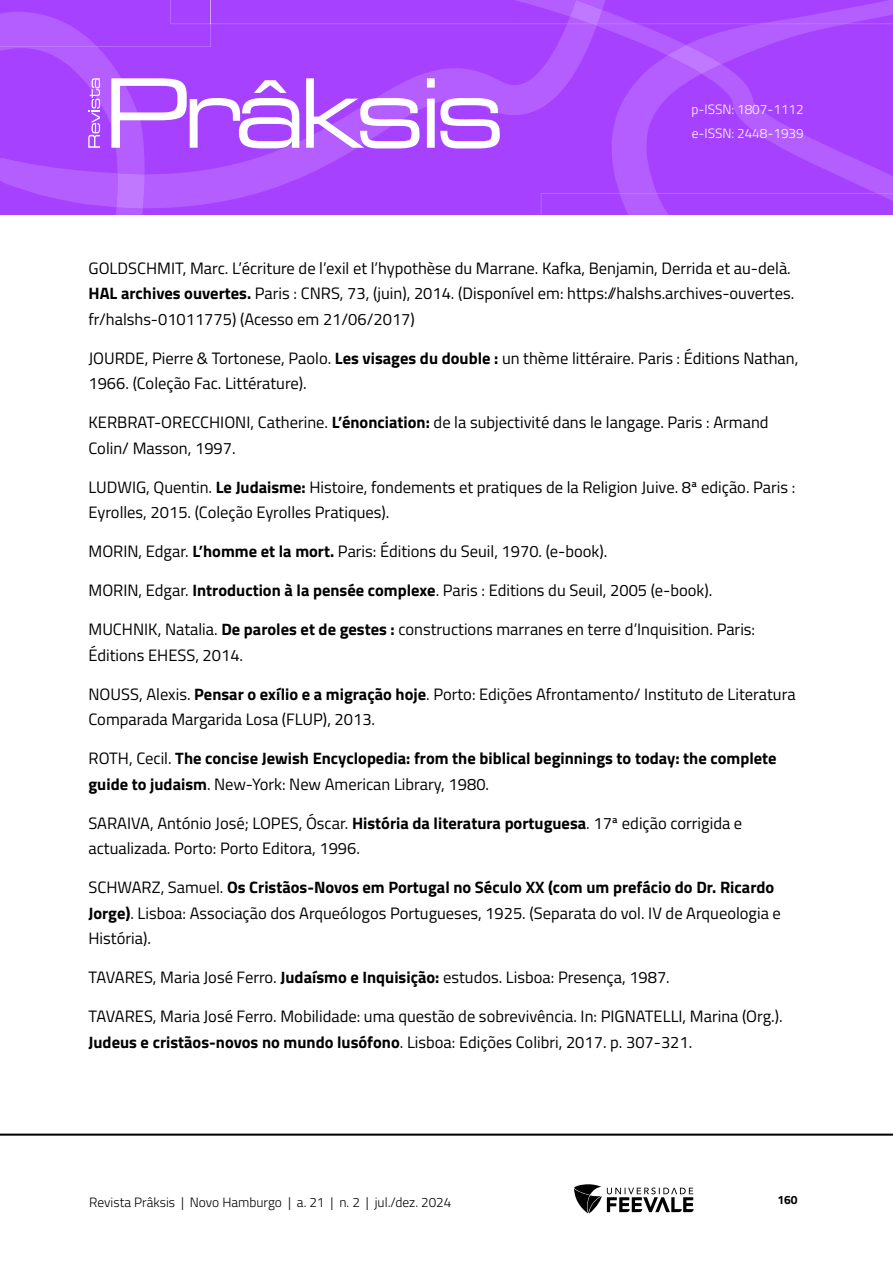
<style>
.page{position:relative;width:893px;height:1263px;background:#fff}
.page>*{position:absolute;margin:0;border:0;box-sizing:border-box;transform-origin:0 0}
.Referências{font:16.5px/25.5px "Titillium Web";color:#000}
.Referências-2{font:700 16.5px/25.5px "Titillium Web";color:#000}
.t1{font:300 13.5px "Titillium Web";color:#000}
.t2{font:300 13.5px/24px "Titillium Web";color:#fff}
.t3{font:700 12px "Titillium Web";color:#000}
.s1{font-weight:700}
.s2{font-weight:400}
</style>
<div class="page">
<hr style="left:0;top:1133px;width:893px;height:3px;background:#000">
<svg style="left:574px;top:1184px;width:120px;height:29px"></svg>
<svg style="left:0;top:0;width:893px;height:215px;background:#ac4fff"></svg>
<p class="t2" style="left:691px;top:97px;width:114px">p-ISSN: 1807-1112 e-ISSN: 2448-1939</p>
<p class="Referências" style="left:88px;top:254px;width:707px">GOLDSCHMIT, Marc. L’écriture de l’exil et l’hypothèse du Marrane. Kafka, Benjamin, Derrida et au-delà.<br><span class="s1">HAL archives ouvertes.</span> Paris : CNRS, 73, (juin), 2014. (Disponível em: https://halshs.archives-ouvertes. fr/halshs-01011775) (Acesso em 21/06/2017)</p>
<p class="Referências" style="left:88px;top:344px;width:711px">JOURDE, Pierre &amp; Tortonese, Paolo. <span class="s1">Les visages du double :</span> un thème littéraire. Paris : Éditions Nathan,<br>1966. (Coleção Fac. Littérature).</p>
<p class="Referências" style="left:88px;top:409px;width:682px">KERBRAT-ORECCHIONI, Catherine. <span class="s1">L’énonciation:</span> de la subjectivité dans le langage. Paris : Armand<br>Colin/ Masson, 1997.</p>
<p class="Referências" style="left:88px;top:473px;width:708px">LUDWIG, Quentin. <span class="s1">Le Judaisme:</span> Histoire, fondements et pratiques de la Religion Juive. 8ª edição. Paris :<br>Eyrolles, 2015. (Coleção Eyrolles Pratiques).</p>
<p class="Referências" style="left:88px;top:538px;width:520px">MORIN, Edgar. <span class="s1">L’homme et la mort.</span> Paris: Éditions du Seuil, 1970. (e-book).</p>
<p class="Referências" style="left:88px;top:577px;width:625px">MORIN, Edgar. <span class="s1">Introduction à la pensée complexe</span>. Paris : Editions du Seuil, 2005 (e-book).</p>
<p class="Referências" style="left:88px;top:616px;width:668px">MUCHNIK, Natalia. <span class="s1">De paroles et de gestes :</span> constructions marranes en terre d’Inquisition. Paris:<br>Éditions EHESS, 2014.</p>
<p class="Referências" style="left:88px;top:680px;width:709px">NOUSS, Alexis. <span class="s1">Pensar o exílio e a migração hoje</span>. Porto: Edições Afrontamento/ Instituto de Literatura<br>Comparada Margarida Losa (FLUP), 2013.</p>
<p class="Referências-2" style="left:88px;top:745px;width:690px"><span class="s2">ROTH, Cecil.</span> The concise Jewish Encyclopedia: from the biblical beginnings to today: the complete guide to judaism<span class="s2">. New-York: New American Library, 1980.</span></p>
<p class="Referências" style="left:88px;top:809px;width:655px">SARAIVA, António José; LOPES, Óscar. <span class="s1">História da literatura portuguesa</span>. 17ª edição corrigida e actualizada. Porto: Porto Editora, 1996.</p>
<p class="Referências" style="left:88px;top:874px;width:694px">SCHWARZ, Samuel. <span class="s1">Os Cristãos-Novos em Portugal no Século XX (com um prefácio do Dr. Ricardo<br>Jorge)</span>. Lisboa: Associação dos Arqueólogos Portugueses, 1925. (Separata do vol. IV de Arqueologia e<br>História).</p>
<p class="Referências" style="left:88px;top:964px;width:583px">TAVARES, Maria José Ferro. <span class="s1">Judaísmo e Inquisição:</span> estudos. Lisboa: Presença, 1987.</p>
<p class="Referências" style="left:88px;top:1003px;width:696px">TAVARES, Maria José Ferro. Mobilidade: uma questão de sobrevivência. In: PIGNATELLI, Marina (Org.).<br><span class="s1">Judeus e cristãos-novos no mundo lusófono</span>. Lisboa: Edições Colibri, 2017. p. 307-321.</p>
<p class="t1" style="left:89px;top:1192px;width:364px">Revista Prâksis | Novo Hamburgo | a. 21 | n. 2 | jul./dez. 2024</p>
<p class="t3" style="left:777px;top:1190px;width:22px">160</p>
</div>
